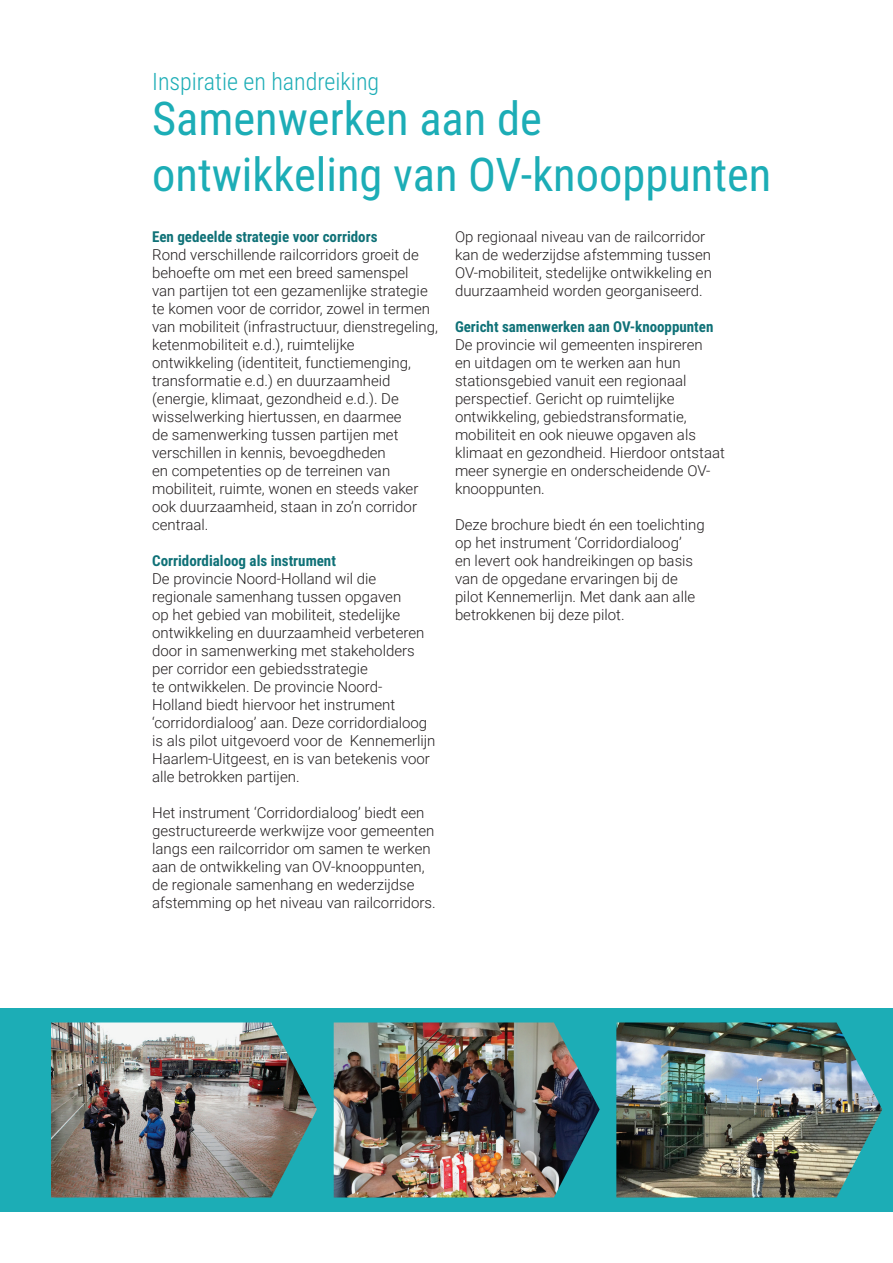
<style>
.page{position:relative;width:893px;height:1263px;background:#fff}
.page>*{position:absolute;margin:0;border:0;box-sizing:border-box;transform-origin:0 0}
.t1{font:46.5px/55.8px "Roboto Condensed";color:#1cadb6}
.t2{font:300 24px "Roboto Condensed";color:#1cadb6}
.t3{font:300 15px/18px "Roboto";color:#231f20}
.t4{font:700 15px "Roboto Condensed";color:#0f7177}
</style>
<div class="page">
<div style="left:0;top:1008px;width:893px;height:204px;background:#1cadb6"></div>
<img style="left:616px;top:1022px;width:266px;height:175px">
<img style="left:334px;top:1022px;width:266px;height:175px">
<img style="left:51px;top:1022px;width:266px;height:175px">
<h2 class="t2" style="left:152px;top:65px;width:229px">Inspiratie en handreiking</h2>
<h1 class="t1" style="left:152px;top:89px;width:621px">Samenwerken aan de ontwikkeling van OV-knooppunten</h1>
<p class="t4" style="left:152px;top:226px;width:227px">Een gedeelde strategie voor corridors</p>
<p class="t3" style="left:152px;top:245px;width:287px">Rond verschillende railcorridors groeit de behoefte om met een breed samenspel<br>van partijen tot een gezamenlijke strategie te komen voor de corridor, zowel in termen van mobiliteit (infrastructuur, dienstregeling, ketenmobiliteit e.d.), ruimtelijke ontwikkeling (identiteit, functiemenging, transformatie e.d.) en duurzaamheid (energie, klimaat, gezondheid e.d.). De wisselwerking hiertussen, en daarmee<br>de samenwerking tussen partijen met verschillen in kennis, bevoegdheden<br>en competenties op de terreinen van mobiliteit, ruimte, wonen en steeds vaker ook duurzaamheid, staan in zo’n corridor centraal.</p>
<p class="t4" style="left:152px;top:550px;width:185px">Corridordialoog als instrument</p>
<p class="t3" style="left:152px;top:569px;width:285px">De provincie Noord-Holland wil die regionale samenhang tussen opgaven<br>op het gebied van mobiliteit, stedelijke ontwikkeling en duurzaamheid verbeteren door in samenwerking met stakeholders per corridor een gebiedsstrategie<br>te ontwikkelen. De provincie Noord-Holland biedt hiervoor het instrument ‘corridordialoog’ aan. Deze corridordialoog is als pilot uitgevoerd voor de Kennemerlijn Haarlem-Uitgeest, en is van betekenis voor alle betrokken partijen.</p>
<p class="t3" style="left:152px;top:803px;width:285px">Het instrument ‘Corridordialoog’ biedt een gestructureerde werkwijze voor gemeenten langs een railcorridor om samen te werken aan de ontwikkeling van OV-knooppunten, de regionale samenhang en wederzijdse afstemming op het niveau van railcorridors.</p>
<p class="t3" style="left:455px;top:227px;width:258px">Op regionaal niveau van de railcorridor kan de wederzijdse afstemming tussen OV-mobiliteit, stedelijke ontwikkeling en duurzaamheid worden georganiseerd.</p>
<p class="t4" style="left:455px;top:316px;width:260px">Gericht samenwerken aan OV-knooppunten</p>
<p class="t3" style="left:455px;top:335px;width:271px">De provincie wil gemeenten inspireren<br>en uitdagen om te werken aan hun stationsgebied vanuit een regionaal perspectief. Gericht op ruimtelijke ontwikkeling, gebiedstransformatie, mobiliteit en ook nieuwe opgaven als klimaat en gezondheid. Hierdoor ontstaat meer synergie en onderscheidende OV&shy;knooppunten.</p>
<p class="t3" style="left:455px;top:515px;width:251px">Deze brochure biedt én een toelichting op het instrument ‘Corridordialoog’<br>en levert ook handreikingen op basis van de opgedane ervaringen bij de pilot Kennemerlijn. Met dank aan alle betrokkenen bij deze pilot.</p>
</div>
